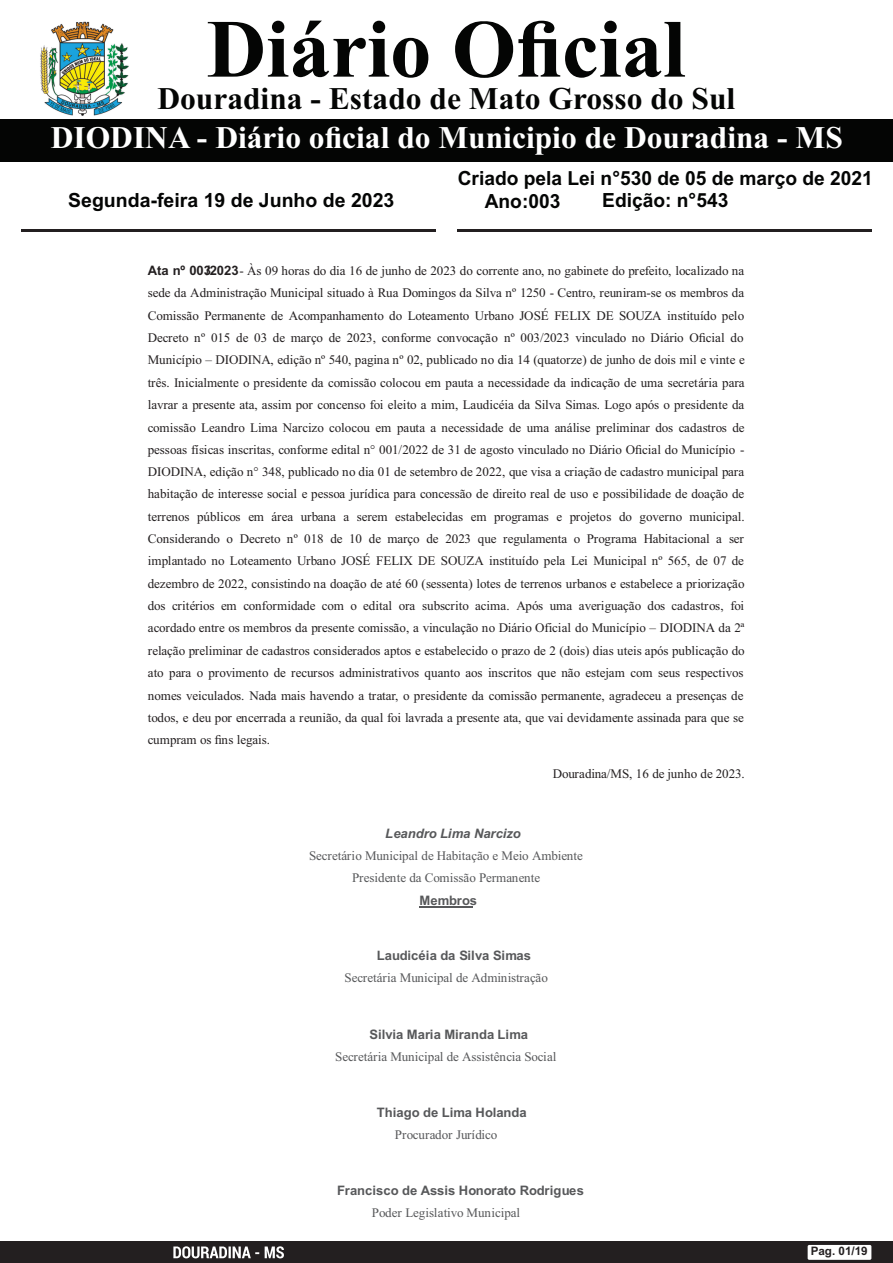
<style>
.page{position:relative;width:893px;height:1263px;background:#fff}
.page>*{position:absolute;margin:0;border:0;box-sizing:border-box;transform-origin:0 0}
.t1{font:700 82.5px "Times New Roman";color:#040504}
.t2{font:700 31.5px "Times New Roman";color:#fff}
.t3{font:700 31.5px "Times New Roman";color:#040504}
.t4{font:700 19.5px "Arial";color:#040504}
.t5{font:13.05px/22.4px "Times New Roman";color:#231f20;text-align:justify}
.t6{font:13.05px/22.4px "Times New Roman";color:#57585a;text-align:center}
.t7{font:700 13.05px "Arial";color:#57585a}
.t8{font:italic 700 13.05px "Arial";color:#57585a}
.t9{font:700 11.7px "Arial";color:#231f20}
.s1{font-family:"Arial";font-weight:700}
</style>
<div class="page">
<div style="left:0;top:119px;width:893px;height:42px;background:#040504"></div>
<img style="left:40px;top:21px;width:89px;height:95px">
<div style="left:0;top:1242px;width:893px;height:21px;background:#231f20"></div>
<div style="left:808px;top:1245px;width:63px;height:15px;background:#fff;border-radius:2px"></div>
<svg style="left:173px;top:1246px;width:111px;height:12px"></svg>
<hr style="left:21px;top:229px;width:415px;height:3px;background:#231f20">
<hr style="left:457px;top:229px;width:414px;height:3px;background:#231f20">
<hr style="left:419px;top:906px;width:54px;height:1px;background:#57585a">
<h1 class="t1" style="left:207px;top:21px;width:480px">Diário Oficial</h1>
<h2 class="t3" style="left:157px;top:88px;width:579px">Douradina - Estado de Mato Grosso do Sul</h2>
<h2 class="t2" style="left:51px;top:126px;width:793px">DIODINA - Diário oficial do Municipio de Douradina - MS</h2>
<h3 class="t4" style="left:458px;top:171px;width:417px">Criado pela Lei n°530 de 05 de março de 2021</h3>
<h3 class="t4" style="left:68px;top:193px;width:328px">Segunda-feira 19 de Junho de 2023</h3>
<h3 class="t4" style="left:602px;top:192px;width:128px">Edição: n°543</h3>
<h3 class="t4" style="left:485px;top:194px;width:77px">Ano:003</h3>
<p class="t5" style="left:148px;top:261px;width:599px"><span class="s1">Ata nº 003/2023</span>- Às 09 horas do dia 16 de junho de 2023 do corrente ano, no gabinete do prefeito, localizado na sede da Administração Municipal situado à Rua Domingos da Silva nº 1250 - Centro, reuniram-se os membros da Comissão Permanente de Acompanhamento do Loteamento Urbano JOSÉ FELIX DE SOUZA instituído pelo Decreto nº 015 de 03 de março de 2023, conforme convocação nº 003/2023 vinculado no Diário Oficial do Município – DIODINA, edição nº 540, pagina nº 02, publicado no dia 14 (quatorze) de junho de dois mil e vinte e três. Inicialmente o presidente da comissão colocou em pauta a necessidade da indicação de uma secretária para lavrar a presente ata, assim por concenso foi eleito a mim, Laudicéia da Silva Simas. Logo após o presidente da comissão Leandro Lima Narcizo colocou em pauta a necessidade de uma análise preliminar dos cadastros de pessoas físicas inscritas, conforme edital n° 001/2022 de 31 de agosto vinculado no Diário Oficial do Município - DIODINA, edição n° 348, publicado no dia 01 de setembro de 2022, que visa a criação de cadastro municipal para habitação de interesse social e pessoa jurídica para concessão de direito real de uso e possibilidade de doação de terrenos públicos em área urbana a serem estabelecidas em programas e projetos do governo municipal.<br>Considerando o Decreto nº 018 de 10 de março de 2023 que regulamenta o Programa Habitacional a ser implantado no Loteamento Urbano JOSÉ FELIX DE SOUZA instituído pela Lei Municipal nº 565, de 07 de dezembro de 2022, consistindo na doação de até 60 (sessenta) lotes de terrenos urbanos e estabelece a priorização dos critérios em conformidade com o edital ora subscrito acima. Após uma averiguação dos cadastros, foi acordado entre os membros da presente comissão, a vinculação no Diário Oficial do Município – DIODINA da 2ª relação preliminar de cadastros considerados aptos e estabelecido o prazo de 2 (dois) dias uteis após publicação do ato para o provimento de recursos administrativos quanto aos inscritos que não estejam com seus respectivos nomes veiculados. Nada mais havendo a tratar, o presidente da comissão permanente, agradeceu a presenças de todos, e deu por encerrada a reunião, da qual foi lavrada a presente ata, que vai devidamente assinada para que se cumpram os fins legais.</p>
<p class="t5" style="left:553px;top:763px;width:193px">Douradina/MS, 16 de junho de 2023.</p>
<p class="t8" style="left:385px;top:828px;width:137px">Leandro Lima Narcizo</p>
<p class="t6" style="left:309px;top:845px;width:275px">Secretário Municipal de Habitação e Meio Ambiente<br>Presidente da Comissão Permanente</p>
<p class="t7" style="left:419px;top:895px;width:59px">Membros</p>
<p class="t7" style="left:377px;top:951px;width:156px">Laudicéia da Silva Simas</p>
<p class="t6" style="left:345px;top:968px;width:205px">Secretária Municipal de Administração</p>
<p class="t7" style="left:369px;top:1029px;width:160px">Silvia Maria Miranda Lima</p>
<p class="t6" style="left:335px;top:1046px;width:223px">Secretária Municipal de Assistência Social</p>
<p class="t7" style="left:377px;top:1107px;width:151px">Thiago de Lima Holanda</p>
<p class="t6" style="left:395px;top:1124px;width:104px">Procurador Jurídico</p>
<p class="t7" style="left:337px;top:1185px;width:248px">Francisco de Assis Honorato Rodrigues</p>
<p class="t6" style="left:372px;top:1203px;width:150px">Poder Legislativo Municipal</p>
<p class="t9" style="left:811px;top:1247px;width:59px">Pag. 01/19</p>
</div>
